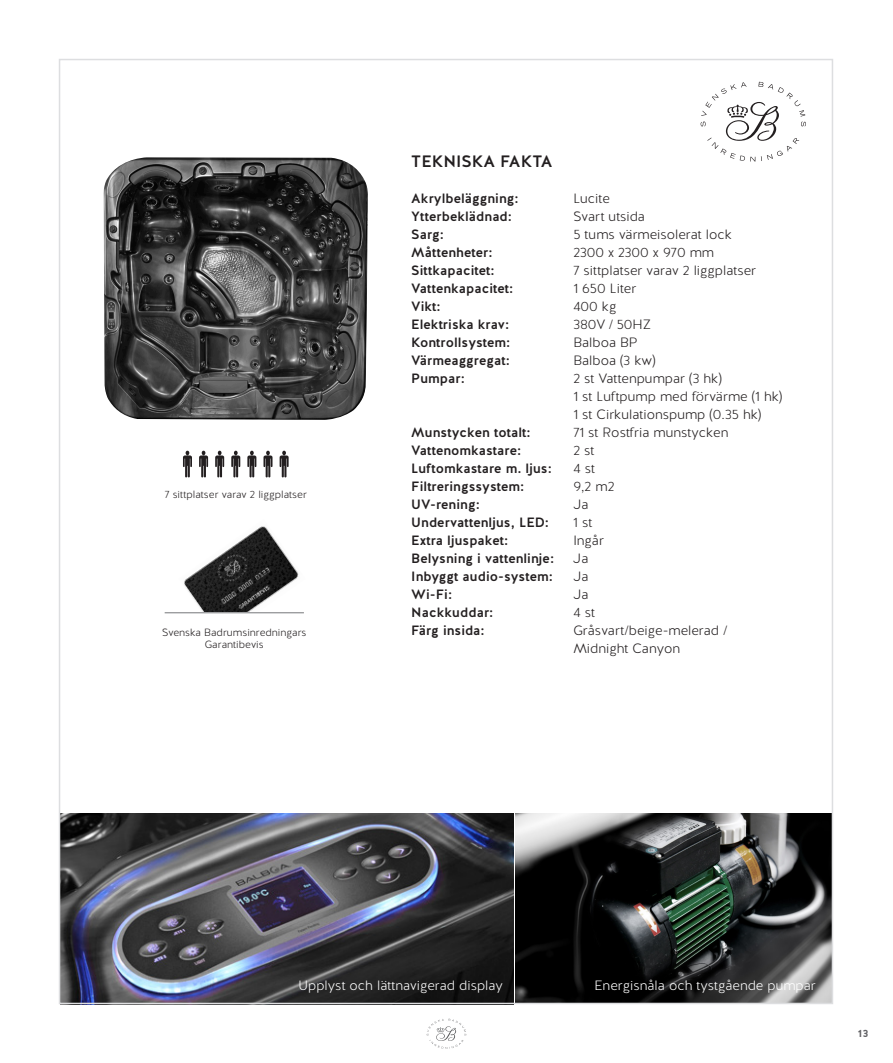
<style>
.page{position:relative;width:893px;height:1063px;background:#fff}
.page>*{position:absolute;margin:0;border:0;box-sizing:border-box;transform-origin:0 0}
.t1{font:500 16.5px "Halis R";color:#231f20}
.t2{font:500 13.5px "Halis R";color:#231f20}
.t3{font:300 13.5px "Halis R";color:#231f20}
.t4{font:300 13.5px "Halis R";color:#fff}
.t5{font:300 10.5px "Halis R";color:#231f20}
.t6{font:700 10.5px "Halis R";color:#636366}
</style>
<div class="page">
<svg style="left:427px;top:1019px;width:39px;height:30px"></svg>
<img style="left:62px;top:813px;width:768px;height:188px">
<img style="left:103px;top:157px;width:265px;height:263px">
<svg style="left:231px;top:451px;width:9px;height:26px"></svg>
<svg style="left:263px;top:451px;width:9px;height:26px"></svg>
<svg style="left:280px;top:451px;width:9px;height:26px"></svg>
<svg style="left:199px;top:451px;width:9px;height:26px"></svg>
<svg style="left:215px;top:451px;width:9px;height:26px"></svg>
<svg style="left:247px;top:451px;width:9px;height:26px"></svg>
<svg style="left:183px;top:451px;width:9px;height:26px"></svg>
<svg style="left:700px;top:82px;width:106px;height:80px"></svg>
<img style="left:184px;top:526px;width:120px;height:88px">
<svg style="left:286px;top:526px;width:18px;height:34px"></svg>
<div style="left:165px;top:612px;width:122px;height:28px;background:#fff"></div>
<hr style="left:165px;top:612px;width:139px;height:1px;background:#757679">
<p class="t5" style="left:165px;top:488px;width:144px">7 sittplatser varav 2 liggplatser</p>
<p class="t5" style="left:162px;top:626px;width:146px">Svenska Badrumsinredningars</p>
<p class="t5" style="left:205px;top:638px;width:60px">Garantibevis</p>
<p class="t1" style="left:411px;top:151px;width:143px">TEKNISKA FAKTA</p>
<p class="t2" style="left:411px;top:190px;width:109px">Akrylbeläggning:</p>
<p class="t3" style="left:573px;top:190px;width:38px">Lucite</p>
<p class="t2" style="left:411px;top:208px;width:102px">Ytterbeklädnad:</p>
<p class="t3" style="left:573px;top:208px;width:73px">Svart utsida</p>
<p class="t2" style="left:411px;top:226px;width:34px">Sarg:</p>
<p class="t3" style="left:573px;top:226px;width:160px">5 tums värmeisolerat lock</p>
<p class="t2" style="left:411px;top:244px;width:83px">Måttenheter:</p>
<p class="t3" style="left:573px;top:244px;width:142px">2300 x 2300 x 970 mm</p>
<p class="t2" style="left:411px;top:262px;width:85px">Sittkapacitet:</p>
<p class="t3" style="left:573px;top:262px;width:184px">7 sittplatser varav 2 liggplatser</p>
<p class="t2" style="left:411px;top:280px;width:104px">Vattenkapacitet:</p>
<p class="t3" style="left:573px;top:280px;width:64px">1 650 Liter</p>
<p class="t2" style="left:411px;top:298px;width:31px">Vikt:</p>
<p class="t3" style="left:573px;top:298px;width:45px">400 kg</p>
<p class="t2" style="left:411px;top:316px;width:99px">Elektriska krav:</p>
<p class="t3" style="left:573px;top:316px;width:79px">380V / 50HZ</p>
<p class="t2" style="left:411px;top:334px;width:101px">Kontrollsystem:</p>
<p class="t3" style="left:573px;top:334px;width:66px">Balboa BP</p>
<p class="t2" style="left:411px;top:352px;width:100px">Värmeaggregat:</p>
<p class="t3" style="left:573px;top:352px;width:84px">Balboa (3 kw)</p>
<p class="t2" style="left:411px;top:370px;width:55px">Pumpar:</p>
<p class="t3" style="left:573px;top:370px;width:150px">2 st Vattenpumpar (3 hk)</p>
<p class="t3" style="left:573px;top:388px;width:210px">1 st Luftpump med förvärme (1 hk)</p>
<p class="t3" style="left:573px;top:406px;width:189px">1 st Cirkulationspump (0.35 hk)</p>
<p class="t2" style="left:411px;top:424px;width:121px">Munstycken totalt:</p>
<p class="t3" style="left:573px;top:424px;width:157px">71 st Rostfria munstycken</p>
<p class="t2" style="left:411px;top:442px;width:111px">Vattenomkastare:</p>
<p class="t3" style="left:573px;top:442px;width:23px">2 st</p>
<p class="t2" style="left:411px;top:460px;width:142px">Luftomkastare m. ljus:</p>
<p class="t3" style="left:573px;top:460px;width:23px">4 st</p>
<p class="t2" style="left:411px;top:478px;width:115px">Filtreringssystem:</p>
<p class="t3" style="left:573px;top:478px;width:43px">9,2 m2</p>
<p class="t2" style="left:411px;top:496px;width:70px">UV-rening:</p>
<p class="t3" style="left:573px;top:496px;width:17px">Ja</p>
<p class="t2" style="left:411px;top:514px;width:139px">Undervattenljus, LED:</p>
<p class="t3" style="left:573px;top:514px;width:21px">1 st</p>
<p class="t2" style="left:411px;top:532px;width:99px">Extra ljuspaket:</p>
<p class="t3" style="left:573px;top:532px;width:32px">Ingår</p>
<p class="t2" style="left:411px;top:550px;width:144px">Belysning i vattenlinje:</p>
<p class="t3" style="left:573px;top:550px;width:17px">Ja</p>
<p class="t2" style="left:411px;top:568px;width:143px">Inbyggt audio-system:</p>
<p class="t3" style="left:573px;top:568px;width:17px">Ja</p>
<p class="t2" style="left:411px;top:586px;width:42px">Wi-Fi:</p>
<p class="t3" style="left:573px;top:586px;width:17px">Ja</p>
<p class="t2" style="left:411px;top:604px;width:84px">Nackkuddar:</p>
<p class="t3" style="left:573px;top:604px;width:23px">4 st</p>
<p class="t2" style="left:411px;top:622px;width:75px">Färg insida:</p>
<p class="t3" style="left:573px;top:622px;width:156px">Gråsvart/beige-melerad /</p>
<p class="t3" style="left:573px;top:640px;width:108px">Midnight Canyon</p>
<p class="t4" style="left:298px;top:977px;width:206px">Upplyst och lättnavigerad display</p>
<p class="t4" style="left:594px;top:977px;width:223px">Energisnåla och tystgående pumpar</p>
<p class="t6" style="left:858px;top:1027px;width:12px">13</p>
</div>
